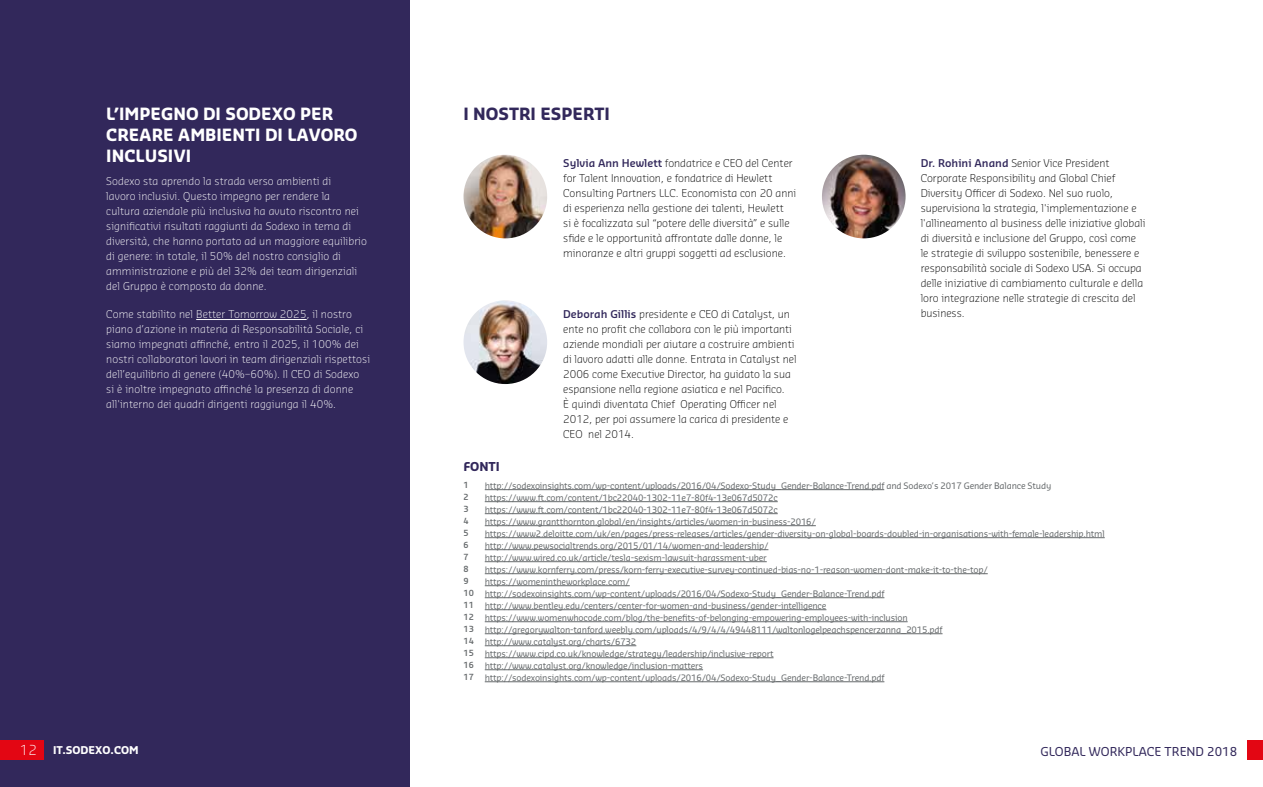
<style>
.page{position:relative;width:1263px;height:787px;background:#fff}
.page>*{position:absolute;margin:0;border:0;box-sizing:border-box;transform-origin:0 0}
.t1{font:700 16.5px/21px "Sansa Pro";color:#fff}
.t2{font:700 16.5px "Sansa Pro";color:#32285b}
.t3{font:12px "Sansa Pro";color:#32285b}
.t4{font:700 12px "Sansa Pro";color:#32285b}
.t5{font:300 10.5px/15px "Sansa Pro";color:#000}
.t6{font:300 10.5px/15px "Sansa Pro";letter-spacing:.01em;color:#fff}
.t7{font:700 10.5px "Sansa Pro";color:#fff}
.t8{font:8.7px/12px "Sansa Pro";letter-spacing:-.02em;color:#65696b}
.t9{font:600 8.25px/12px "Sansa Pro";color:#65696b}
.s1{font-weight:600;color:#32285b}
.s2{font-weight:300;font-size:13.5px}
</style>
<div class="page">
<div style="left:0;top:0;width:409px;height:787px;background:#32285b"></div>
<hr style="left:196px;top:319px;width:111px;height:1px;background:#fff">
<img style="left:463px;top:155px;width:84px;height:83px;border-radius:42px">
<img style="left:822px;top:155px;width:83px;height:83px;border-radius:42px">
<img style="left:463px;top:300px;width:84px;height:84px;border-radius:42px">
<hr style="left:485px;top:489px;width:399px;height:1px;background:#65696b">
<hr style="left:485px;top:501px;width:293px;height:1px;background:#65696b">
<hr style="left:485px;top:513px;width:293px;height:1px;background:#65696b">
<hr style="left:485px;top:525px;width:331px;height:1px;background:#65696b">
<hr style="left:485px;top:537px;width:620px;height:1px;background:#65696b">
<hr style="left:485px;top:549px;width:283px;height:1px;background:#65696b">
<hr style="left:485px;top:561px;width:282px;height:1px;background:#65696b">
<hr style="left:485px;top:573px;width:503px;height:1px;background:#65696b">
<hr style="left:485px;top:585px;width:145px;height:1px;background:#65696b">
<hr style="left:485px;top:597px;width:399px;height:1px;background:#65696b">
<hr style="left:485px;top:609px;width:341px;height:1px;background:#65696b">
<hr style="left:485px;top:621px;width:423px;height:1px;background:#65696b">
<hr style="left:485px;top:633px;width:457px;height:1px;background:#65696b">
<hr style="left:485px;top:645px;width:151px;height:1px;background:#65696b">
<hr style="left:485px;top:657px;width:288px;height:1px;background:#65696b">
<hr style="left:485px;top:669px;width:218px;height:1px;background:#65696b">
<hr style="left:485px;top:681px;width:399px;height:1px;background:#65696b">
<div style="left:0;top:740px;width:43px;height:20px;background:#e30613"></div>
<div style="left:1247px;top:740px;width:16px;height:20px;background:#e30613"></div>
<h1 class="t1" style="left:106px;top:103px;width:253px">L’IMPEGNO DI SODEXO PER<br>CREARE AMBIENTI DI LAVORO<br>INCLUSIVI</h1>
<p class="t6" style="left:106px;top:173px;width:262px">Sodexo sta aprendo la strada verso ambienti di<br>lavoro inclusivi. Questo impegno per rendere la<br>cultura aziendale più inclusiva ha avuto riscontro nei significativi risultati raggiunti da Sodexo in tema di diversità, che hanno portato ad un maggiore equilibrio di genere: in totale, il 50% del nostro consiglio di amministrazione e più del 32% dei team dirigenziali del Gruppo è composto da donne.</p>
<p class="t6" style="left:106px;top:306px;width:265px">Come stabilito nel Better Tomorrow 2025, il nostro piano d’azione in materia di Responsabilità Sociale, ci siamo impegnati affinché, entro il 2025, il 100% dei nostri collaboratori lavori in team dirigenziali rispettosi dell’equilibrio di genere (40%–60%). Il CEO di Sodexo<br>si è inoltre impegnato affinché la presenza di donne all'interno dei quadri dirigenti raggiunga il 40%.</p>
<h1 class="t2" style="left:463px;top:103px;width:148px">I NOSTRI ESPERTI</h1>
<p class="t5" style="left:563px;top:155px;width:234px"><span class="s1">Sylvia Ann Hewlett</span> fondatrice e CEO del Center for Talent Innovation, e fondatrice di Hewlett Consulting Partners LLC. Economista con 20 anni di esperienza nella gestione dei talenti, Hewlett<br>si è focalizzata sul “potere delle diversità” e sulle sfide e le opportunità affrontate dalle donne, le minoranze e altri gruppi soggetti ad esclusione.</p>
<p class="t5" style="left:921px;top:155px;width:226px"><span class="s1">Dr. Rohini Anand</span> Senior Vice President Corporate Responsibility and Global Chief Diversity Officer di Sodexo. Nel suo ruolo, supervisiona la strategia, l'implementazione e l'allineamento al business delle iniziative globali di diversità e inclusione del Gruppo, così come le strategie di sviluppo sostenibile, benessere e responsabilità sociale di Sodexo USA. Si occupa delle iniziative di cambiamento culturale e della loro integrazione nelle strategie di crescita del</p>
<p class="t5" style="left:563px;top:306px;width:228px"><span class="s1">Deborah Gillis</span> presidente e CEO di Catalyst, un</p>
<p class="t5" style="left:921px;top:305px;width:45px">business.</p>
<p class="t5" style="left:563px;top:321px;width:235px">ente no profit che collabora con le più importanti aziende mondiali per aiutare a costruire ambienti di lavoro adatti alle donne. Entrata in Catalyst nel 2006 come Executive Director, ha guidato la sua espansione nella regione asiatica e nel Pacifico.<br>È quindi diventata Chief Operating Officer nel 2012, per poi assumere la carica di presidente e CEO nel 2014.</p>
<h2 class="t4" style="left:463px;top:459px;width:38px">FONTI</h2>
<p class="t8" style="left:485px;top:479px;width:621px">http://sodexoinsights.com/wp-content/uploads/2016/04/Sodexo-Study_Gender-Balance-Trend.pdf and Sodexo’s 2017 Gender Balance Study https://www.ft.com/content/1bc22040-1302-11e7-80f4-13e067d5072c<br>https://www.ft.com/content/1bc22040-1302-11e7-80f4-13e067d5072c https://www.grantthornton.global/en/insights/articles/women-in-business-2016/ https://www2.deloitte.com/uk/en/pages/press-releases/articles/gender-diversity-on-global-boards-doubled-in-organisations-with-female-leadership.html http://www.pewsocialtrends.org/2015/01/14/women-and-leadership/<br>http://www.wired.co.uk/article/tesla-sexism-lawsuit-harassment-uber https://www.kornferry.com/press/korn-ferry-executive-survey-continued-bias-no-1-reason-women-dont-make-it-to-the-top/ https://womenintheworkplace.com/<br>http://sodexoinsights.com/wp-content/uploads/2016/04/Sodexo-Study_Gender-Balance-Trend.pdf http://www.bentley.edu/centers/center-for-women-and-business/gender-intelligence https://www.womenwhocode.com/blog/the-benefits-of-belonging-empowering-employees-with-inclusion http://gregorywalton-tanford.weebly.com/uploads/4/9/4/4/49448111/waltonlogelpeachspencerzanna_2015.pdf<br>http://www.catalyst.org/charts/6732<br>https://www.cipd.co.uk/knowledge/strategy/leadership/inclusive-report<br>http://www.catalyst.org/knowledge/inclusion-matters http://sodexoinsights.com/wp-content/uploads/2016/04/Sodexo-Study_Gender-Balance-Trend.pdf</p>
<p class="t9" style="left:463px;top:479px;width:12px">1<br>2<br>3<br>4<br>5<br>6<br>7<br>8<br>9<br>10<br>11<br>12<br>13<br>14<br>15<br>16<br>17</p>
<p class="t7" style="left:20px;top:743px;width:120px"><span class="s2">12</span> IT.SODEXO.COM</p>
<h2 class="t3" style="left:1040px;top:743px;width:198px">GLOBAL WORKPLACE TREND 2018</h2>
</div>
